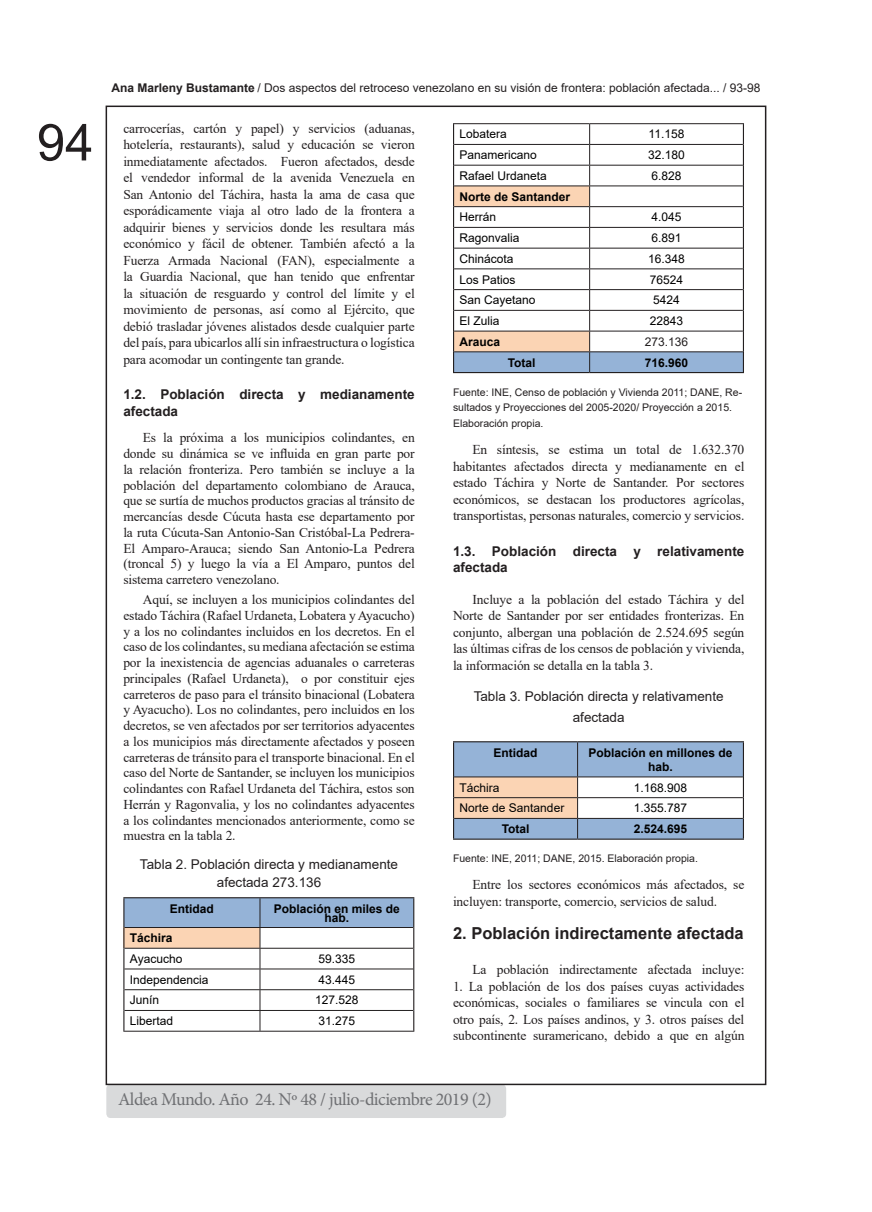
<style>
.page{position:relative;width:872px;height:1212px;background:#fff}
.page>*{position:absolute;margin:0;border:0;box-sizing:border-box;transform-origin:0 0}
.t1{font:51px "Arial";color:#231f20}
.t2{font:18px "Minion Pro";letter-spacing:-.03em;color:#6f7073}
.t3{font:700 16.5px "Arial";color:#231f20}
.t4{font:13.5px/16.5px "Times New Roman";letter-spacing:-.01em;color:#231f20;text-align:justify}
.t5{font:13.5px/21px "Arial";color:#231f20;text-align:center}
.t6{font:700 13.5px/16.5px "Arial";color:#231f20}
.t7{font:12px "Arial";color:#000}
.t8{font:700 12px/14.4px "Arial";color:#000;text-align:center}
.t9{font:12px "Arial";color:#231f20}
.t10{font:10.5px/15.8px "Arial";color:#231f20}
.s1{font-weight:700}
</style>
<div class="page">
<div style="left:106px;top:1084px;width:400px;height:34px;background:#d9dadb;border-radius:4px"></div>
<hr style="left:453px;top:123px;width:136px;height:1px;background:#231f20">
<hr style="left:589px;top:123px;width:155px;height:1px;background:#231f20">
<svg style="left:453px;top:124px;width:291px;height:249px"></svg>
<hr style="left:453px;top:741px;width:124px;height:1px;background:#231f20">
<hr style="left:577px;top:741px;width:167px;height:1px;background:#231f20">
<hr style="left:453px;top:838px;width:124px;height:2px;background:#231f20">
<hr style="left:577px;top:838px;width:167px;height:2px;background:#231f20">
<svg style="left:453px;top:742px;width:291px;height:97px"></svg>
<hr style="left:123px;top:897px;width:137px;height:1px;background:#231f20">
<hr style="left:260px;top:897px;width:154px;height:1px;background:#231f20">
<svg style="left:123px;top:898px;width:291px;height:133px"></svg>
<hr style="left:123px;top:1031px;width:137px;height:1px;background:#231f20">
<hr style="left:260px;top:1031px;width:154px;height:1px;background:#231f20">
<h1 class="t1" style="left:37px;top:107px;width:58px">94</h1>
<p class="t9" style="left:111px;top:79px;width:651px"><span class="s1">Ana Marleny Bustamante</span> / Dos aspectos del retroceso venezolano en su visión de frontera: población afectada... / 93-98</p>
<p class="t7" style="left:459px;top:126px;width:49px">Lobatera</p>
<p class="t7" style="left:648px;top:126px;width:37px">11.158</p>
<p class="t7" style="left:459px;top:147px;width:79px">Panamericano</p>
<p class="t7" style="left:648px;top:147px;width:38px">32.180</p>
<p class="t7" style="left:459px;top:167px;width:89px">Rafael Urdaneta</p>
<p class="t7" style="left:651px;top:167px;width:32px">6.828</p>
<p class="t8" style="left:459px;top:189px;width:112px">Norte de Santander</p>
<p class="t7" style="left:459px;top:209px;width:38px">Herrán</p>
<p class="t7" style="left:651px;top:209px;width:32px">4.045</p>
<p class="t7" style="left:459px;top:230px;width:62px">Ragonvalia</p>
<p class="t7" style="left:651px;top:230px;width:32px">6.891</p>
<p class="t7" style="left:459px;top:250px;width:56px">Chinácota</p>
<p class="t7" style="left:648px;top:250px;width:38px">16.348</p>
<p class="t7" style="left:459px;top:271px;width:58px">Los Patios</p>
<p class="t7" style="left:650px;top:271px;width:35px">76524</p>
<p class="t7" style="left:459px;top:292px;width:78px">San Cayetano</p>
<p class="t7" style="left:653px;top:292px;width:28px">5424</p>
<p class="t7" style="left:459px;top:313px;width:42px">El Zulia</p>
<p class="t7" style="left:650px;top:313px;width:35px">22843</p>
<p class="t8" style="left:459px;top:335px;width:42px">Arauca</p>
<p class="t9" style="left:645px;top:333px;width:45px">273.136</p>
<p class="t8" style="left:508px;top:355px;width:29px">Total</p>
<p class="t8" style="left:645px;top:355px;width:45px">716.960</p>
<p class="t10" style="left:453px;top:384px;width:291px">Fuente: INE, Censo de población y Vivienda 2011; DANE, Re&shy;sultados y Proyecciones del 2005-2020/ Proyección a 2015.<br>Elaboración propia.</p>
<p class="t4" style="left:453px;top:441px;width:293px;text-indent:20px">En síntesis, se estima un total de 1.632.370 habitantes afectados directa y medianamente en el estado Táchira y Norte de Santander. Por sectores económicos, se destacan los productores agrícolas, transportistas, personas naturales, comercio y servicios.</p>
<p class="t6" style="left:453px;top:543px;width:293px">1.3. Población directa y relativamente afectada</p>
<p class="t4" style="left:453px;top:591px;width:293px;text-indent:20px">Incluye a la población del estado Táchira y del Norte de Santander por ser entidades fronterizas. En conjunto, albergan una población de 2.524.695 según las últimas cifras de los censos de población y vivienda, la información se detalla en la tabla 3.</p>
<p class="t5" style="left:474px;top:686px;width:251px">Tabla 3. Población directa y relativamente afectada</p>
<p class="t8" style="left:493px;top:745px;width:46px">Entidad</p>
<p class="t8" style="left:588px;top:745px;width:146px">Población en millones de hab.</p>
<p class="t7" style="left:459px;top:779px;width:42px">Táchira</p>
<p class="t7" style="left:634px;top:779px;width:55px">1.168.908</p>
<p class="t7" style="left:459px;top:800px;width:106px">Norte de Santander</p>
<p class="t7" style="left:634px;top:800px;width:55px">1.355.787</p>
<p class="t8" style="left:501px;top:822px;width:29px">Total</p>
<p class="t8" style="left:634px;top:822px;width:55px">2.524.695</p>
<p class="t10" style="left:453px;top:850px;width:246px">Fuente: INE, 2011; DANE, 2015. Elaboración propia.</p>
<p class="t4" style="left:453px;top:876px;width:293px;text-indent:20px">Entre los sectores económicos más afectados, se incluyen: transporte, comercio, servicios de salud.</p>
<p class="t3" style="left:453px;top:921px;width:292px">2. Población indirectamente afectada</p>
<p class="t4" style="left:472px;top:961px;width:273px">La población indirectamente afectada incluye:</p>
<p class="t4" style="left:453px;top:978px;width:293px">1. La población de los dos países cuyas actividades económicas, sociales o familiares se vincula con el otro país, 2. Los países andinos, y 3. otros países del subcontinente suramericano, debido a que en algún</p>
<p class="t4" style="left:123px;top:119px;width:293px">carrocerías, cartón y papel) y servicios (aduanas, hotelería, restaurants), salud y educación se vieron inmediatamente afectados. Fueron afectados, desde el vendedor informal de la avenida Venezuela en San Antonio del Táchira, hasta la ama de casa que esporádicamente viaja al otro lado de la frontera a adquirir bienes y servicios donde les resultara más económico y fácil de obtener. También afectó a la Fuerza Armada Nacional (FAN), especialmente a la Guardia Nacional, que han tenido que enfrentar la situación de resguardo y control del límite y el movimiento de personas, así como al Ejército, que debió trasladar jóvenes alistados desde cualquier parte del país, para ubicarlos allí sin infraestructura o logística para acomodar un contingente tan grande.</p>
<p class="t6" style="left:123px;top:386px;width:293px">1.2. Población directa y medianamente afectada</p>
<p class="t4" style="left:123px;top:429px;width:293px;line-height:15.8px;text-indent:20px">Es la próxima a los municipios colindantes, en donde su dinámica se ve influida en gran parte por la relación fronteriza. Pero también se incluye a la población del departamento colombiano de Arauca, que se surtía de muchos productos gracias al tránsito de mercancías desde Cúcuta hasta ese departamento por la ruta Cúcuta-San Antonio-San Cristóbal-La Pedrera-El Amparo-Arauca; siendo San Antonio-La Pedrera (troncal 5) y luego la vía a El Amparo, puntos del sistema carretero venezolano.</p>
<p class="t4" style="left:123px;top:591px;width:293px;line-height:15.8px;text-indent:20px">Aquí, se incluyen a los municipios colindantes del estado Táchira (Rafael Urdaneta, Lobatera y Ayacucho) y a los no colindantes incluidos en los decretos. En el caso de los colindantes, su mediana afectación se estima por la inexistencia de agencias aduanales o carreteras principales (Rafael Urdaneta), o por constituir ejes carreteros de paso para el tránsito binacional (Lobatera y Ayacucho). Los no colindantes, pero incluidos en los decretos, se ven afectados por ser territorios adyacentes a los municipios más directamente afectados y poseen carreteras de tránsito para el transporte binacional. En el caso del Norte de Santander, se incluyen los municipios colindantes con Rafael Urdaneta del Táchira, estos son Herrán y Ragonvalia, y los no colindantes adyacentes a los colindantes mencionados anteriormente, como se muestra en la tabla 2.</p>
<p class="t5" style="left:140px;top:855px;width:260px;line-height:18px">Tabla 2. Población directa y medianamente afectada 273.136</p>
<p class="t8" style="left:170px;top:901px;width:46px">Entidad</p>
<p class="t8" style="left:274px;top:904px;width:128px;line-height:9px">Población en miles de hab.</p>
<p class="t8" style="left:130px;top:931px;width:44px">Táchira</p>
<p class="t7" style="left:130px;top:950px;width:54px">Ayacucho</p>
<p class="t7" style="left:318px;top:950px;width:38px">59.335</p>
<p class="t7" style="left:130px;top:971px;width:80px">Independencia</p>
<p class="t7" style="left:318px;top:971px;width:38px">43.445</p>
<p class="t7" style="left:130px;top:992px;width:31px">Junín</p>
<p class="t7" style="left:315px;top:992px;width:45px">127.528</p>
<p class="t7" style="left:130px;top:1013px;width:45px">Libertad</p>
<p class="t7" style="left:318px;top:1013px;width:38px">31.275</p>
<h2 class="t2" style="left:118px;top:1087px;width:375px">Aldea Mundo. Año 24. Nº 48 / julio-diciembre 2019 (2)</h2>
</div>
